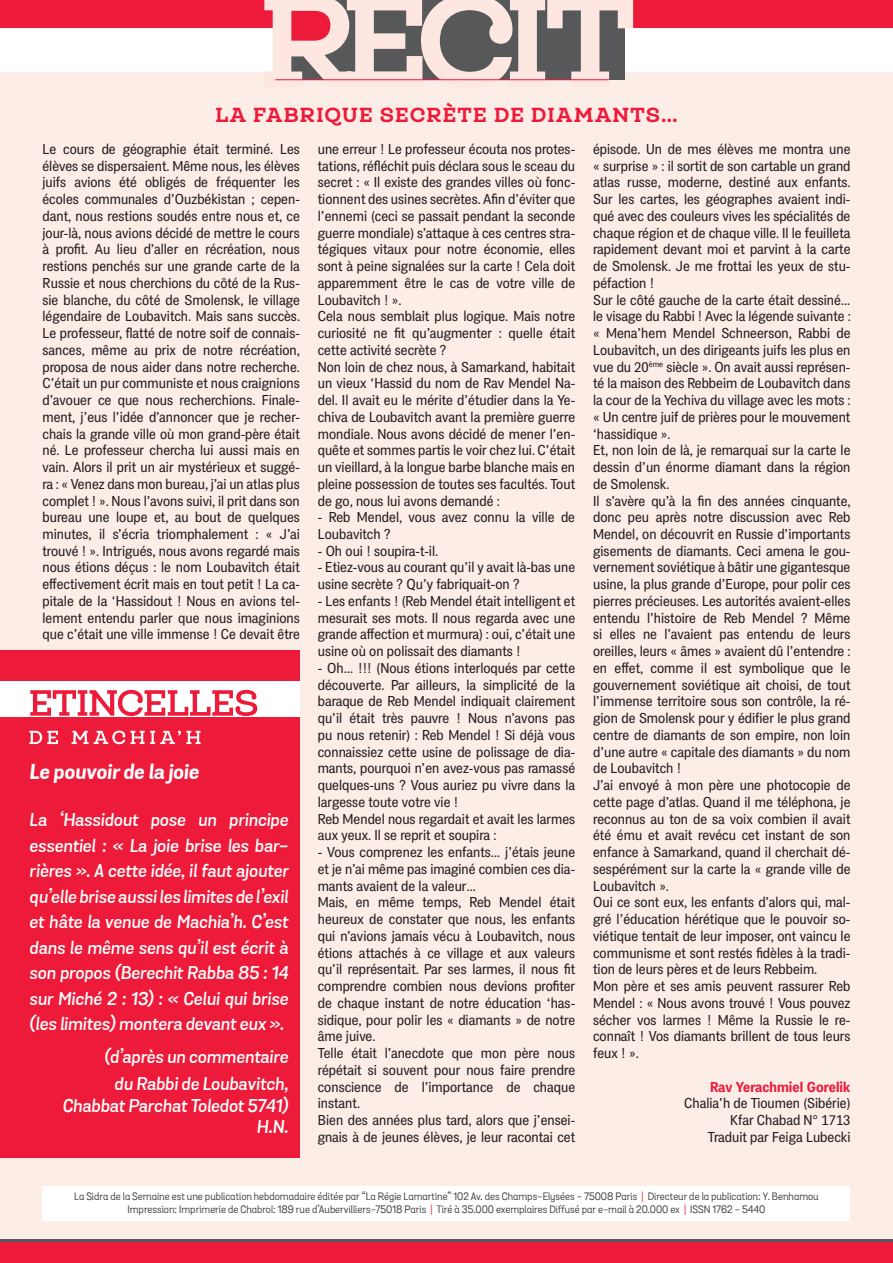
<style>
.page{position:relative;width:893px;height:1263px;background:#fff}
.page>*{position:absolute;margin:0;border:0;box-sizing:border-box;transform-origin:0 0}
.t1{font:21px "Grota Sans Alt Bold Italic 02933";color:#fff}
.t2{font:900 19.5px "Queulat";letter-spacing:.045em;color:#ed1a39}
.t3{font:18px/25.5px "Grota Sans Alt Semi Bold Italic 26445";color:#fff;text-align:justify}
.t4{font:13.95px/16.8px "PF Das Grotesk Pro";color:#231f20}
.t5{font:700 13.95px "PF Das Grotesk Pro";color:#ed1a39}
.t6{font:10.5px/12.6px "Grota Sans Alt Regular 96724";color:#3e3e3f;text-align:center}
.s1{color:#ee3d46}
</style>
<div class="page">
<div style="left:0;top:72px;width:893px;height:1191px;background:#fdede7"></div>
<div style="left:43px;top:1185px;width:807px;height:35px;background:#fff"></div>
<div style="left:0;top:1240px;width:893px;height:23px;background:#ed1a39"></div>
<div style="left:0;top:0;width:893px;height:28px;background:#ed1a39"></div>
<svg style="left:264px;top:0;width:369px;height:81px;background:#bba7a5"></svg>
<hr style="left:275px;top:79px;width:334px;height:1px;background:#ed1a39">
<div style="left:0;top:651px;width:300px;height:507px;background:#ed1a39"></div>
<div style="left:0;top:681px;width:300px;height:36px;background:#fff"></div>
<svg style="left:29px;top:731px;width:172px;height:13px"></svg>
<svg style="left:30px;top:690px;width:227px;height:26px"></svg>
<hr style="left:0;top:1239px;width:893px;height:3px;background:#57585a">
<h2 class="t2" style="left:215px;top:102px;width:464px">LA FABRIQUE SECRÈTE DE DIAMANTS…</h2>
<p class="t4" style="left:43px;top:141px;width:259px;text-align:justify">Le cours de géographie était terminé. Les élèves se dispersaient. Même nous, les élèves juifs avions été obligés de fréquenter les écoles communales d’Ouzbékistan ; cepen&shy;dant, nous restions soudés entre nous et, ce jour-là, nous avions décidé de mettre le cours à profit. Au lieu d’aller en récréation, nous restions penchés sur une grande carte de la Russie et nous cherchions du côté de la Rus&shy;sie blanche, du côté de Smolensk, le village légendaire de Loubavitch. Mais sans succès.<br>Le professeur, flatté de notre soif de connais&shy;sances, même au prix de notre récréation, proposa de nous aider dans notre recherche.<br>C’était un pur communiste et nous craignions d’avouer ce que nous recherchions. Finale&shy;ment, j’eus l’idée d’annoncer que je recher&shy;chais la grande ville où mon grand-père était né. Le professeur chercha lui aussi mais en vain. Alors il prit un air mystérieux et suggé&shy;ra : « Venez dans mon bureau, j’ai un atlas plus complet ! ». Nous l’avons suivi, il prit dans son bureau une loupe et, au bout de quelques minutes, il s’écria triomphalement : « J’ai trouvé ! ». Intrigués, nous avons regardé mais nous étions déçus : le nom Loubavitch était effectivement écrit mais en tout petit ! La ca&shy;pitale de la ‘Hassidout ! Nous en avions tel&shy;lement entendu parler que nous imaginions que c’était une ville immense ! Ce devait être</p>
<p class="t4" style="left:318px;top:141px;width:259px">une erreur ! Le professeur écouta nos protes&shy;tations, réfléchit puis déclara sous le sceau du secret : « Il existe des grandes villes où fonc&shy;tionnent des usines secrètes. Afin d’éviter que l’ennemi (ceci se passait pendant la seconde guerre mondiale) s’attaque à ces centres stra&shy;tégiques vitaux pour notre économie, elles sont à peine signalées sur la carte ! Cela doit apparemment être le cas de votre ville de Loubavitch ! ».<br>Cela nous semblait plus logique. Mais notre curiosité ne fit qu’augmenter : quelle était cette activité secrète ?<br>Non loin de chez nous, à Samarkand, habitait un vieux ‘Hassid du nom de Rav Mendel Na&shy;del. Il avait eu le mérite d’étudier dans la Ye&shy;chiva de Loubavitch avant la première guerre mondiale. Nous avons décidé de mener l’en&shy;quête et sommes partis le voir chez lui. C’était un vieillard, à la longue barbe blanche mais en pleine possession de toutes ses facultés. Tout de go, nous lui avons demandé :</p>
<p class="t4" style="left:318px;top:509px;width:259px">- Reb Mendel, vous avez connu la ville de<br>Loubavitch ?</p>
<p class="t4" style="left:318px;top:543px;width:122px">- Oh oui ! soupira-t-il.</p>
<p class="t4" style="left:318px;top:559px;width:259px">- Etiez-vous au courant qu’il y avait là-bas une usine secrète ? Qu’y fabriquait-on ?</p>
<p class="t4" style="left:318px;top:593px;width:259px;text-align:justify">- Les enfants ! (Reb Mendel était intelligent et mesurait ses mots. Il nous regarda avec une grande affection et murmura) : oui, c’était une usine où on polissait des diamants !</p>
<p class="t4" style="left:318px;top:660px;width:259px">- Oh… !!! (Nous étions interloqués par cette découverte. Par ailleurs, la simplicité de la baraque de Reb Mendel indiquait clairement qu’il était très pauvre ! Nous n’avons pas pu nous retenir) : Reb Mendel ! Si déjà vous connaissiez cette usine de polissage de dia&shy;mants, pourquoi n’en avez-vous pas ramassé quelques-uns ? Vous auriez pu vivre dans la largesse toute votre vie !<br>Reb Mendel nous regardait et avait les larmes aux yeux. Il se reprit et soupira :</p>
<p class="t4" style="left:318px;top:844px;width:259px">- Vous comprenez les enfants… j’étais jeune et je n’ai même pas imaginé combien ces dia&shy;mants avaient de la valeur…<br>Mais, en même temps, Reb Mendel était heureux de constater que nous, les enfants qui n’avions jamais vécu à Loubavitch, nous étions attachés à ce village et aux valeurs qu’il représentait. Par ses larmes, il nous fit comprendre combien nous devions profiter de chaque instant de notre éducation ‘has&shy;sidique, pour polir les « diamants » de notre âme juive.<br>Telle était l’anecdote que mon père nous répétait si souvent pour nous faire prendre conscience de l’importance de chaque instant.<br>Bien des années plus tard, alors que j’ensei&shy;gnais à de jeunes élèves, je leur racontai cet</p>
<h1 class="t1" style="left:29px;top:758px;width:171px">Le pouvoir de la joie</h1>
<p class="t3" style="left:29px;top:808px;width:261px">La ‘Hassidout pose un principe essentiel : « La joie brise les bar&shy;rières ». A cette idée, il faut ajouter qu’elle brise aussi les limites de l’exil et hâte la venue de Machia’h. C’est dans le même sens qu’il est écrit à son propos (Berechit Rabba 85 : 14 sur Miché 2 : 13) : « Celui qui brise (les limites) montera devant eux ».</p>
<p class="t3" style="left:104px;top:1044px;width:185px;line-height:27px;text-align:center">(d’après un commentaire du Rabbi de Loubavitch,</p>
<p class="t3" style="left:63px;top:1095px;width:227px;line-height:21.6px;text-align:right">Chabbat Parchat Toledot 5741)<br>H.N.</p>
<p class="t4" style="left:593px;top:141px;width:259px">épisode. Un de mes élèves me montra une « surprise » : il sortit de son cartable un grand atlas russe, moderne, destiné aux enfants.<br>Sur les cartes, les géographes avaient indi&shy;qué avec des couleurs vives les spécialités de chaque région et de chaque ville. Il le feuilleta rapidement devant moi et parvint à la carte de Smolensk. Je me frottai les yeux de stu&shy;péfaction !<br>Sur le côté gauche de la carte était dessiné… le visage du Rabbi ! Avec la légende suivante : « Mena’hem Mendel Schneerson, Rabbi de Loubavitch, un des dirigeants juifs les plus en vue du 20<sup>ème</sup> siècle ». On avait aussi représen&shy;té la maison des Rebbeim de Loubavitch dans la cour de la Yechiva du village avec les mots : « Un centre juif de prières pour le mouvement ‘hassidique ».<br>Et, non loin de là, je remarquai sur la carte le dessin d’un énorme diamant dans la région de Smolensk.<br>Il s’avère qu’à la fin des années cinquante, donc peu après notre discussion avec Reb Mendel, on découvrit en Russie d’importants gisements de diamants. Ceci amena le gou&shy;vernement soviétique à bâtir une gigantesque usine, la plus grande d’Europe, pour polir ces pierres précieuses. Les autorités avaient-elles entendu l’histoire de Reb Mendel ? Même si elles ne l’avaient pas entendu de leurs oreilles, leurs « âmes » avaient dû l’entendre : en effet, comme il est symbolique que le gouvernement soviétique ait choisi, de tout l’immense territoire sous son contrôle, la ré&shy;gion de Smolensk pour y édifier le plus grand centre de diamants de son empire, non loin d’une autre « capitale des diamants » du nom de Loubavitch !<br>J’ai envoyé à mon père une photocopie de cette page d’atlas. Quand il me téléphona, je reconnus au ton de sa voix combien il avait été ému et avait revécu cet instant de son enfance à Samarkand, quand il cherchait dé&shy;sespérément sur la carte la « grande ville de Loubavitch ».<br>Oui ce sont eux, les enfants d’alors qui, mal&shy;gré l’éducation hérétique que le pouvoir so&shy;viétique tentait de leur imposer, ont vaincu le communisme et sont restés fidèles à la tradi&shy;tion de leurs pères et de leurs Rebbeim.<br>Mon père et ses amis peuvent rassurer Reb Mendel : « Nous avons trouvé ! Vous pouvez sécher vos larmes ! Même la Russie le re&shy;connaît ! Vos diamants brillent de tous leurs feux ! ».</p>
<p class="t5" style="left:710px;top:1078px;width:142px">Rav Yerachmiel Gorelik</p>
<p class="t4" style="left:684px;top:1095px;width:168px;text-align:right">Chalia’h de Tioumen (Sibérie)<br>Kfar Chabad N° 1713<br>Traduit par Feiga Lubecki</p>
<p class="t6" style="left:74px;top:1191px;width:746px">La Sidra de la Semaine est une publication hebdomadaire éditée par “La Régie Lamartine” 102 Av. des Champs-Elysées - 75008 Paris <span class="s1">|</span> Directeur de la publication: Y. Benhamou<br>Impression: Imprimerie de Chabrol: 189 rue d’Aubervilliers-75018 Paris <span class="s1">|</span> Tiré à 35.000 exemplaires Diffusé par e-mail à 20.000 ex <span class="s1">|</span> ISSN 1762 - 5440</p>
</div>
